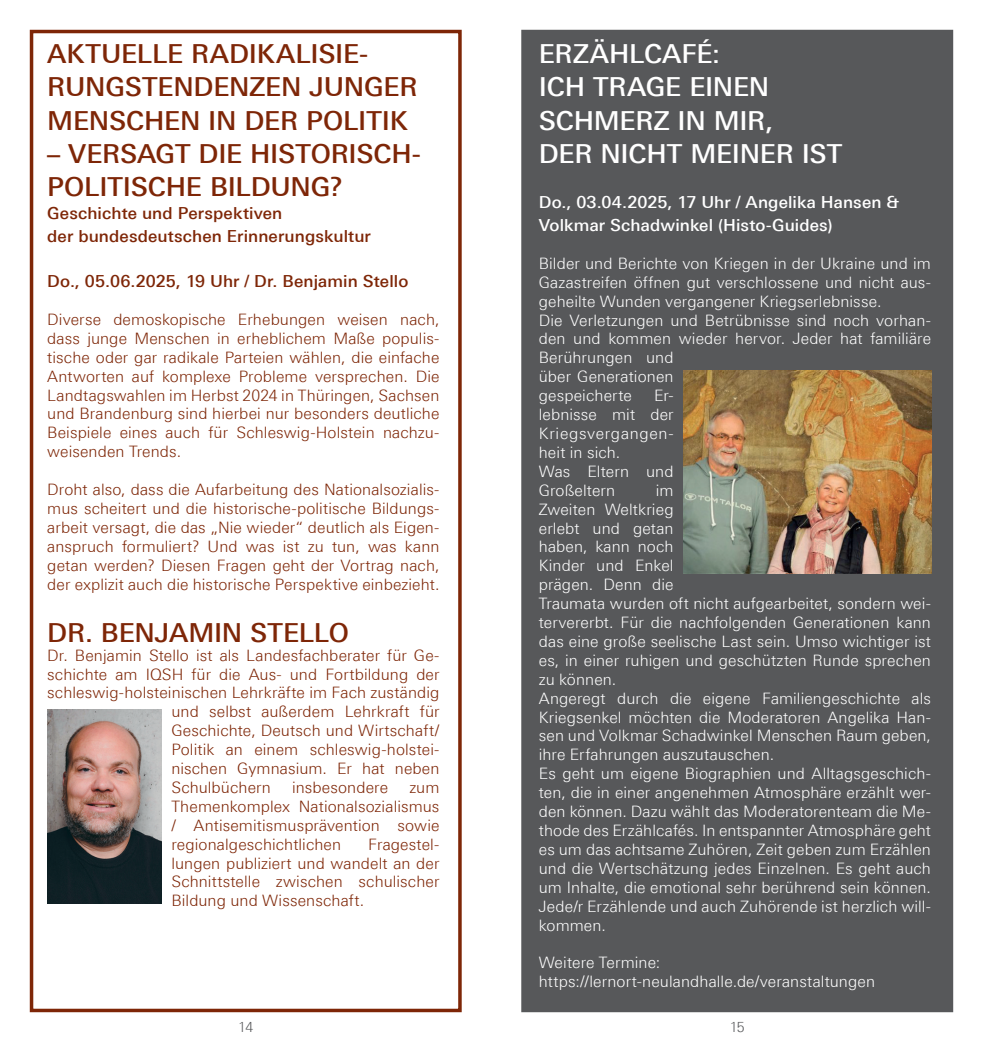
<style>
.page{position:relative;width:983px;height:1042px;background:#fff}
.page>*{position:absolute;margin:0;border:0;box-sizing:border-box;transform-origin:0 0}
.t1{font:500 26.25px/33.2px "LT Univers Basic";letter-spacing:-.01em;color:#7e2607}
.t2{font:500 26.25px/33.2px "LT Univers Basic";letter-spacing:-.015em;color:#fff}
.t3{font:500 16.62px/22.8px "LT Univers Basic";letter-spacing:.005em;color:#7e2607}
.t4{font:500 16.62px/22.8px "LT Univers Basic";letter-spacing:.005em;color:#fff}
.t5{font:300 15.75px/18.9px "LT Univers Basic";letter-spacing:.005em;color:#fff}
.t6{font:300 15.75px/18.9px "LT Univers Basic";letter-spacing:.005em;color:#7e2607;text-align:justify}
.t7{font:300 14px "LT Univers Basic";color:#57585a}
</style>
<div class="page">
<svg style="left:29px;top:29px;width:433px;height:984px"></svg>
<img style="left:47px;top:709px;width:114px;height:194px">
<div style="left:521px;top:29px;width:433px;height:984px;background:#57585a"></div>
<img style="left:683px;top:371px;width:247px;height:203px">
<h1 class="t1" style="left:47px;top:37px;width:371px">AKTUELLE RADIKALISIE-<br>RUNGSTENDENZEN JUNGER<br>MENSCHEN IN DER POLITIK</h1>
<h1 class="t1" style="left:47px;top:137px;width:375px">– VERSAGT DIE HISTORISCH-<br>POLITISCHE BILDUNG?</h1>
<p class="t3" style="left:47px;top:201px;width:325px">Geschichte und Perspektiven<br>der bundesdeutschen Erinnerungskultur</p>
<p class="t3" style="left:47px;top:270px;width:362px">Do., 05.06.2025, 19 Uhr / Dr. Benjamin Stello</p>
<p class="t6" style="left:47px;top:310px;width:393px">Diverse demoskopische Erhebungen weisen nach, dass junge Menschen in erheblichem Maße populis&shy;tische oder gar radikale Parteien wählen, die einfache Antworten auf komplexe Probleme versprechen. Die Landtagswahlen im Herbst 2024 in Thüringen, Sachsen und Brandenburg sind hierbei nur besonders deutliche Beispiele eines auch für Schleswig-Holstein nachzu&shy;weisenden Trends.</p>
<p class="t6" style="left:47px;top:480px;width:393px">Droht also, dass die Aufarbeitung des Nationalsozialis&shy;mus scheitert und die historische-politische Bildungs&shy;arbeit versagt, die das „Nie wieder“ deutlich als Eigen&shy;anspruch formuliert? Und was ist zu tun, was kann getan werden? Diesen Fragen geht der Vortrag nach, der explizit auch die historische Perspektive einbezieht.</p>
<h1 class="t1" style="left:47px;top:616px;width:303px">DR. BENJAMIN STELLO</h1>
<p class="t6" style="left:47px;top:645px;width:393px">Dr. Benjamin Stello ist als Landesfachberater für Ge-</p>
<p class="t6" style="left:47px;top:664px;width:393px">schichte am IQSH für die Aus- und Fortbildung der</p>
<p class="t6" style="left:47px;top:683px;width:393px">schleswig-holsteinischen Lehrkräfte im Fach zuständig</p>
<p class="t6" style="left:171px;top:702px;width:269px">und selbst außerdem Lehrkraft für</p>
<p class="t6" style="left:171px;top:721px;width:269px">Geschichte, Deutsch und Wirtschaft/</p>
<p class="t6" style="left:171px;top:740px;width:269px">Politik an einem schleswig-holstei-</p>
<p class="t6" style="left:171px;top:759px;width:269px">nischen Gymnasium. Er hat neben</p>
<p class="t6" style="left:171px;top:778px;width:101px">Schulbüchern</p>
<p class="t6" style="left:292px;top:778px;width:97px">insbesondere</p>
<p class="t6" style="left:171px;top:778px;width:269px;text-indent:238px">zum Themenkomplex Nationalsozialismus / Antisemitismusprävention sowie regionalgeschichtlichen</p>
<p class="t6" style="left:171px;top:834px;width:269px;text-indent:197px">Fragestel&shy;lungen publiziert und wandelt an der Schnittstelle zwischen schulischer Bildung und Wissenschaft.</p>
<h1 class="t2" style="left:538px;top:37px;width:305px">ERZÄHLCAFÉ:<br>ICH TRAGE EINEN<br>SCHMERZ IN MIR,<br>DER NICHT MEINER IST</h1>
<p class="t4" style="left:538px;top:191px;width:362px">Do., 03.04.2025, 17 Uhr / Angelika Hansen &amp;<br>Volkmar Schadwinkel (Histo-Guides)</p>
<p class="t5" style="left:538px;top:254px;width:393px">Bilder und Berichte von Kriegen in der Ukraine und im Gazastreifen öffnen gut verschlossene und nicht aus&shy;geheilte Wunden vergangener Kriegserlebnisse.<br>Die Verletzungen und Betrübnisse sind noch vorhan&shy;den und kommen wieder hervor. Jeder hat familiäre Berührungen und<br>über Generationen<br>gespeicherte</p>
<p class="t5" style="left:538px;top:386px;width:136px;text-indent:115px">Er&shy;lebnisse mit der<br>Kriegsvergangen&shy;heit in sich.<br>Was Eltern und<br>Großeltern</p>
<p class="t5" style="left:538px;top:480px;width:393px;text-indent:117px">im<br>Zweiten Weltkrieg<br>erlebt und getan<br>haben, kann noch<br>Kinder und Enkel<br>prägen. Denn die<br>Traumata wurden oft nicht aufgearbeitet, sondern wei&shy;tervererbt. Für die nachfolgenden Generationen kann das eine große seelische Last sein. Umso wichtiger ist es, in einer ruhigen und geschützten Runde sprechen zu können.<br>Angeregt durch die eigene Familiengeschichte als Kriegsenkel möchten die Moderatoren Angelika Han&shy;sen und Volkmar Schadwinkel Menschen Raum geben, ihre Erfahrungen auszutauschen.<br>Es geht um eigene Biographien und Alltagsgeschich&shy;ten, die in einer angenehmen Atmosphäre erzählt wer&shy;den können. Dazu wählt das Moderatorenteam die Me&shy;thode des Erzählcafés. In entspannter Atmosphäre geht es um das achtsame Zuhören, Zeit geben zum Erzählen und die Wertschätzung jedes Einzelnen. Es geht auch um Inhalte, die emotional sehr berührend sein können.<br>Jede/r Erzählende und auch Zuhörende ist herzlich will&shy;kommen.</p>
<p class="t5" style="left:538px;top:953px;width:338px">Weitere Termine: https://lernort-neulandhalle.de/veranstaltungen</p>
<p class="t7" style="left:238px;top:1018px;width:17px">14</p>
<p class="t7" style="left:729px;top:1018px;width:17px">15</p>
</div>
